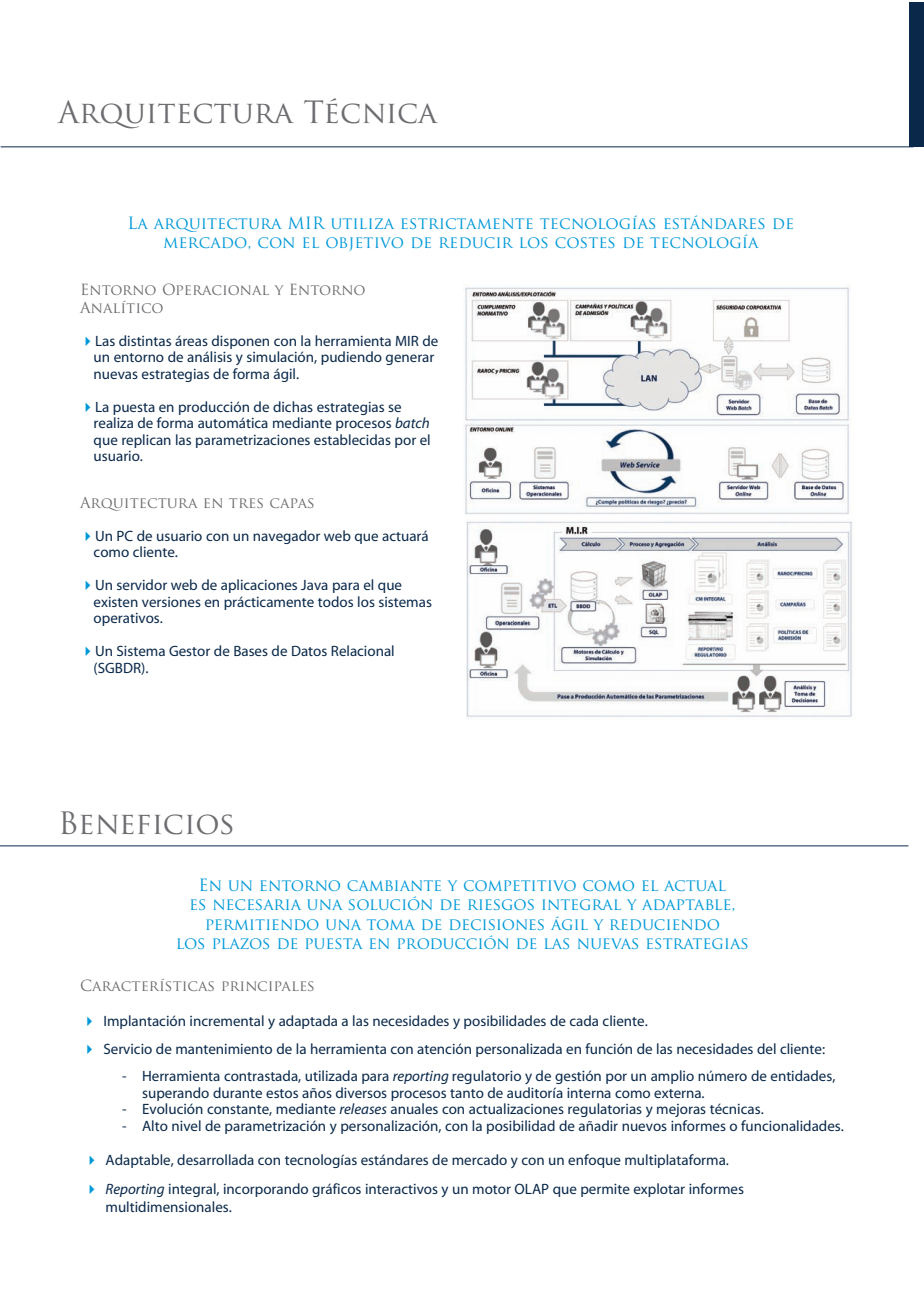
<style>
.page{position:relative;width:924px;height:1294px;background:#fff}
.page>*{position:absolute;margin:0;border:0;box-sizing:border-box;transform-origin:0 0}
.t1{font:30px "Trajan Pro";color:#6c6d70}
.t2{font:16.5px/19.5px "Trajan Pro";letter-spacing:-.01em;color:#0099d8;text-align:center}
.t3{font:15px/16.5px "Myriad";color:#0a294a}
.t4{font:15px/18px "Trajan Pro";color:#6c6d70}
.s1{color:#0099d8}
.s2{font-style:italic}
</style>
<div class="page">
<hr style="left:1px;top:146px;width:912px;height:1px;background:#0a294a">
<div style="left:909px;top:3px;width:15px;height:144px;background:#0a294a"></div>
<hr style="left:0;top:845px;width:908px;height:1px;background:#0a294a">
<img style="left:466px;top:521px;width:386px;height:196px">
<img style="left:464px;top:284px;width:387px;height:230px">
<h1 class="t1" style="left:58px;top:95px;width:380px">Arquitectura Técnica</h1>
<p class="t2" style="left:128px;top:213px;width:668px">La arquitectura MIR utiliza estrictamente tecnologías estándares de mercado, con el objetivo de reducir los costes de tecnología</p>
<p class="t4" style="left:80px;top:281px;width:287px">Entorno Operacional y Entorno<br>Analítico</p>
<p class="t3" style="left:94px;top:333px;width:346px;text-indent:-14px"><span class="s1">✔</span>Las distintas áreas disponen con la herramienta MIR de un entorno de análisis y simulación, pudiendo generar nuevas estrategias de forma ágil.</p>
<p class="t3" style="left:94px;top:399px;width:339px;text-indent:-14px"><span class="s1">✔</span>La puesta en producción de dichas estrategias se realiza de forma automática mediante procesos <span class="s2">batch </span>que replican las parametrizaciones establecidas por el usuario.</p>
<p class="t4" style="left:80px;top:493px;width:237px">Arquitectura en tres capas</p>
<p class="t3" style="left:94px;top:528px;width:337px;text-indent:-14px"><span class="s1">✔</span>Un PC de usuario con un navegador web que actuará como cliente.</p>
<p class="t3" style="left:94px;top:578px;width:340px;text-indent:-14px"><span class="s1">✔</span>Un servidor web de aplicaciones Java para el que existen versiones en prácticamente todos los sistemas operativos.</p>
<p class="t3" style="left:94px;top:644px;width:303px;text-indent:-14px"><span class="s1">✔</span>Un Sistema Gestor de Bases de Datos Relacional (SGBDR).</p>
<h1 class="t1" style="left:58px;top:806px;width:179px">Beneficios</h1>
<p class="t2" style="left:176px;top:875px;width:575px">En un entorno cambiante y competitivo como el actual<br>es necesaria una solución de riesgos integral y adaptable, permitiendo una toma de decisiones ágil y reduciendo<br>los plazos de puesta en producción de las nuevas estrategias</p>
<p class="t4" style="left:80px;top:977px;width:237px">Características principales</p>
<p class="t3" style="left:82px;top:1013px;width:567px"><span class="s1">✔</span> Implantación incremental y adaptada a las necesidades y posibilidades de cada cliente.</p>
<p class="t3" style="left:82px;top:1042px;width:745px"><span class="s1">✔</span> Servicio de mantenimiento de la herramienta con atención personalizada en función de las necesidades del cliente:</p>
<p class="t3" style="left:142px;top:1069px;width:695px;text-indent:-20px">- Herramienta contrastada, utilizada para <span class="s2">reporting</span> regulatorio y de gestión por un amplio número de entidades, superando durante estos años diversos procesos tanto de auditoría interna como externa.</p>
<p class="t3" style="left:122px;top:1102px;width:643px">- Evolución constante, mediante <span class="s2">releases</span> anuales con actualizaciones regulatorias y mejoras técnicas.</p>
<p class="t3" style="left:122px;top:1118px;width:723px">- Alto nivel de parametrización y personalización, con la posibilidad de añadir nuevos informes o funcionalidades.</p>
<p class="t3" style="left:84px;top:1153px;width:647px"><span class="s1">✔</span> Adaptable, desarrollada con tecnologías estándares de mercado y con un enfoque multiplataforma.</p>
<p class="t3" style="left:106px;top:1181px;width:640px;line-height:18px;text-indent:-21px"><span class="s1">✔</span> <span class="s2">Reporting</span> integral, incorporando gráficos interactivos y un motor OLAP que permite explotar informes multidimensionales.</p>
</div>
